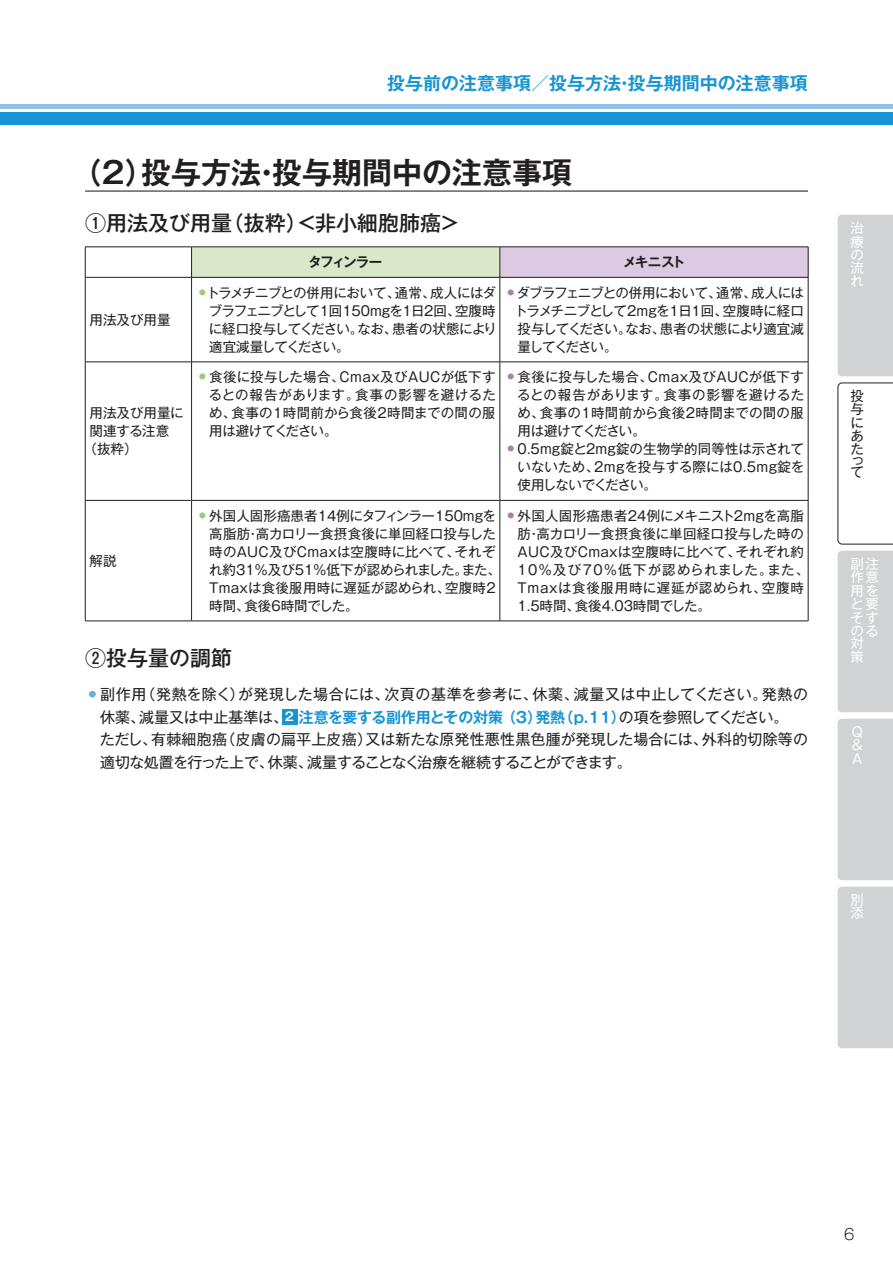
<style>
.page{position:relative;width:893px;height:1263px;background:#fff}
.page>*{position:absolute;margin:0;border:0;box-sizing:border-box;transform-origin:0 0}
.t1{font:700 30px "Gothic MB101 Pro De";color:#231f20}
.t2{font:500 21px "Gothic MB101 Pro";color:#231f20}
.t3{font:700 18px "Gothic MB101 Pro De";color:#1694d3}
.t4{font:15px/22.5px "Gothic MB101 Pro";color:#231f20}
.t5{font:300 15px "Gothic MB101 Pro";color:#231f20}
.t6{font:13.5px/18px "Gothic MB101 Pro";letter-spacing:.005em;color:#231f20;text-align:justify}
.t7{font:13.5px/13.4px "Gothic MB101 Pro";color:#fff;text-align:justify}
.t8{font:700 13.5px "Gothic MB101 Pro De";letter-spacing:-.1em;color:#231f20}
.s1{font-family:"Gothic MB101 Pro De";font-weight:700;font-size:12px;color:#fff}
.s2{font-family:"Gothic MB101 Pro De";font-weight:700;color:#1694d3}
</style>
<div class="page">
<div style="left:0;top:112px;width:893px;height:12px;background:#1694d3"></div>
<hr style="left:0;top:104px;width:893px;height:4px;background:#93c0e6">
<div style="left:838px;top:215px;width:55px;height:161px;background:#d1d2d4"></div>
<div style="left:838px;top:719px;width:55px;height:161px;background:#d1d2d4"></div>
<div style="left:838px;top:551px;width:55px;height:161px;background:#d1d2d4"></div>
<div style="left:838px;top:887px;width:55px;height:161px;background:#d1d2d4"></div>
<svg style="left:837px;top:382px;width:56px;height:162px"></svg>
<hr style="left:85px;top:191px;width:723px;height:1px;background:#231f20">
<svg style="left:86px;top:276px;width:105px;height:345px"></svg>
<div style="left:192px;top:247px;width:308px;height:30px;background:#d9e8c9"></div>
<div style="left:500px;top:247px;width:308px;height:30px;background:#dccae2"></div>
<hr style="left:85px;top:247px;width:107px;height:1px;background:#231f20">
<hr style="left:85px;top:247px;width:1px;height:30px;background:#231f20">
<hr style="left:192px;top:247px;width:308px;height:1px;background:#231f20">
<hr style="left:191px;top:247px;width:1px;height:30px;background:#231f20">
<hr style="left:500px;top:247px;width:308px;height:1px;background:#231f20">
<hr style="left:500px;top:247px;width:1px;height:30px;background:#231f20">
<hr style="left:808px;top:247px;width:1px;height:30px;background:#231f20">
<hr style="left:85px;top:277px;width:107px;height:1px;background:#231f20">
<hr style="left:85px;top:278px;width:1px;height:84px;background:#231f20">
<hr style="left:192px;top:277px;width:308px;height:1px;background:#231f20">
<hr style="left:191px;top:278px;width:1px;height:84px;background:#231f20">
<hr style="left:500px;top:277px;width:308px;height:1px;background:#231f20">
<hr style="left:500px;top:278px;width:1px;height:84px;background:#231f20">
<hr style="left:808px;top:278px;width:1px;height:84px;background:#231f20">
<hr style="left:85px;top:362px;width:107px;height:1px;background:#231f20">
<hr style="left:85px;top:362px;width:1px;height:138px;background:#231f20">
<hr style="left:192px;top:362px;width:308px;height:1px;background:#231f20">
<hr style="left:191px;top:362px;width:1px;height:138px;background:#231f20">
<hr style="left:500px;top:362px;width:308px;height:1px;background:#231f20">
<hr style="left:500px;top:362px;width:1px;height:138px;background:#231f20">
<hr style="left:808px;top:362px;width:1px;height:138px;background:#231f20">
<hr style="left:85px;top:500px;width:107px;height:1px;background:#231f20">
<hr style="left:85px;top:501px;width:1px;height:120px;background:#231f20">
<hr style="left:192px;top:500px;width:308px;height:1px;background:#231f20">
<hr style="left:191px;top:501px;width:1px;height:120px;background:#231f20">
<hr style="left:500px;top:500px;width:308px;height:1px;background:#231f20">
<hr style="left:500px;top:501px;width:1px;height:120px;background:#231f20">
<hr style="left:808px;top:501px;width:1px;height:120px;background:#231f20">
<hr style="left:85px;top:621px;width:107px;height:1px;background:#231f20">
<hr style="left:192px;top:621px;width:308px;height:1px;background:#231f20">
<hr style="left:500px;top:621px;width:308px;height:1px;background:#231f20">
<div style="left:282px;top:709px;width:15px;height:15px;background:#1694d3"></div>
<h3 class="t3" style="left:387px;top:68px;width:422px">投与前の注意事項／投与方法・投与期間中の注意事項</h3>
<h1 class="t1" style="left:72px;top:147px;width:502px">（2）投与方法・投与期間中の注意事項</h1>
<h2 class="t2" style="left:85px;top:206px;width:376px">①用法及び用量（抜粋）&lt;非小細胞肺癌&gt;</h2>
<p class="t8" style="left:308px;top:251px;width:76px">タフィンラー</p>
<p class="t8" style="left:623px;top:251px;width:64px">メキニスト</p>
<p class="t6" style="left:90px;top:309px;width:82px">用法及び用量</p>
<p class="t6" style="left:90px;top:402px;width:96px">用法及び用量に</p>
<p class="t6" style="left:90px;top:420px;width:81px">関連する注意</p>
<p class="t6" style="left:84px;top:438px;width:55px">（抜粋）</p>
<p class="t6" style="left:209px;top:282px;width:290px;text-indent:-10px"><sup>●</sup>トラメチニブとの併用において、通常、成人にはダブラフェニブとして1回150mgを1日2回、空腹時に経口投与してください。なお、患者の状態により適宜減量してください。</p>
<p class="t6" style="left:515px;top:282px;width:291px;text-indent:-7px"><sup>●</sup> ダブラフェニブとの併用において、通常、成人にはトラメチニブとして2mgを1日1回、空腹時に経口投与してください。なお、患者の状態により適宜減量してください。</p>
<p class="t6" style="left:209px;top:366px;width:289px;text-indent:-10px"><sup>●</sup> 食後に投与した場合、Cmax及びAUCが低下するとの報告があります。食事の影響を避けるため、食事の1時間前から食後2時間までの間の服用は避けてください。</p>
<p class="t6" style="left:517px;top:366px;width:289px;text-indent:-10px"><sup>●</sup> 食後に投与した場合、Cmax及びAUCが低下するとの報告があります。食事の影響を避けるため、食事の1時間前から食後2時間までの間の服用は避けてください。</p>
<p class="t6" style="left:518px;top:438px;width:288px;text-indent:-10px"><sup>●</sup> 0.5mg錠と2mg錠の生物学的同等性は示されていないため、2mgを投与する際には0.5mg錠を使用しないでください。</p>
<p class="t6" style="left:209px;top:505px;width:293px;text-align:left;text-indent:-10px"><sup>●</sup> 外国人固形癌患者14例にタフィンラー150mgを高脂肪・高カロリー食摂食後に単回経口投与した時のAUC及びCmaxは空腹時に比べて、それぞれ約31%及び51%低下が認められました。また、<br>Tmaxは食後服用時に遅延が認められ、空腹時2時間、食後6時間でした。</p>
<p class="t6" style="left:518px;top:505px;width:293px;text-align:left;text-indent:-10px"><sup>●</sup> 外国人固形癌患者24例にメキニスト2mgを高脂肪・高カロリー食摂食後に単回経口投与した時の<br>AUC及びCmaxは空腹時に比べて、それぞれ約<br>10%及び70%低下が認められました。また、<br>Tmaxは食後服用時に遅延が認められ、空腹時<br>1.5時間、食後4.03時間でした。</p>
<h2 class="t2" style="left:85px;top:641px;width:148px">②投与量の調節</h2>
<p class="t4" style="left:100px;top:681px;width:710px;text-indent:-11px"><sup>●</sup> 副作用（発熱を除く）が発現した場合には、次頁の基準を参考に、休薬、減量又は中止してください。発熱の休薬、減量又は中止基準は、<span class="s1">2</span> <span class="s2">注意を要する副作用とその対策 （3）発熱（p.11）</span>の項を参照してください。<br>ただし、有棘細胞癌（皮膚の扁平上皮癌）又は新たな原発性悪性黒色腫が発現した場合には、外科的切除等の適切な処置を行った上で、休薬、減量することなく治療を継続することができます。</p>
<p class="t6" style="left:89px;top:550px;width:28px">解説</p>
<p class="t7" style="left:850px;top:219px;width:15px">治療の流れ</p>
<p class="t6" style="left:850px;top:387px;width:15px;line-height:13.4px">投与にあた</p>
<p class="t6" style="left:850px;top:453px;width:14px;line-height:11.4px">って</p>
<p class="t7" style="left:850px;top:555px;width:29px;text-align:left">副注作意用をと要そすのる対策</p>
<p class="t7" style="left:852px;top:723px;width:12px">Q &amp; A</p>
<p class="t7" style="left:850px;top:891px;width:15px">別添</p>
<p class="t5" style="left:844px;top:1222px;width:12px">6</p>
</div>
